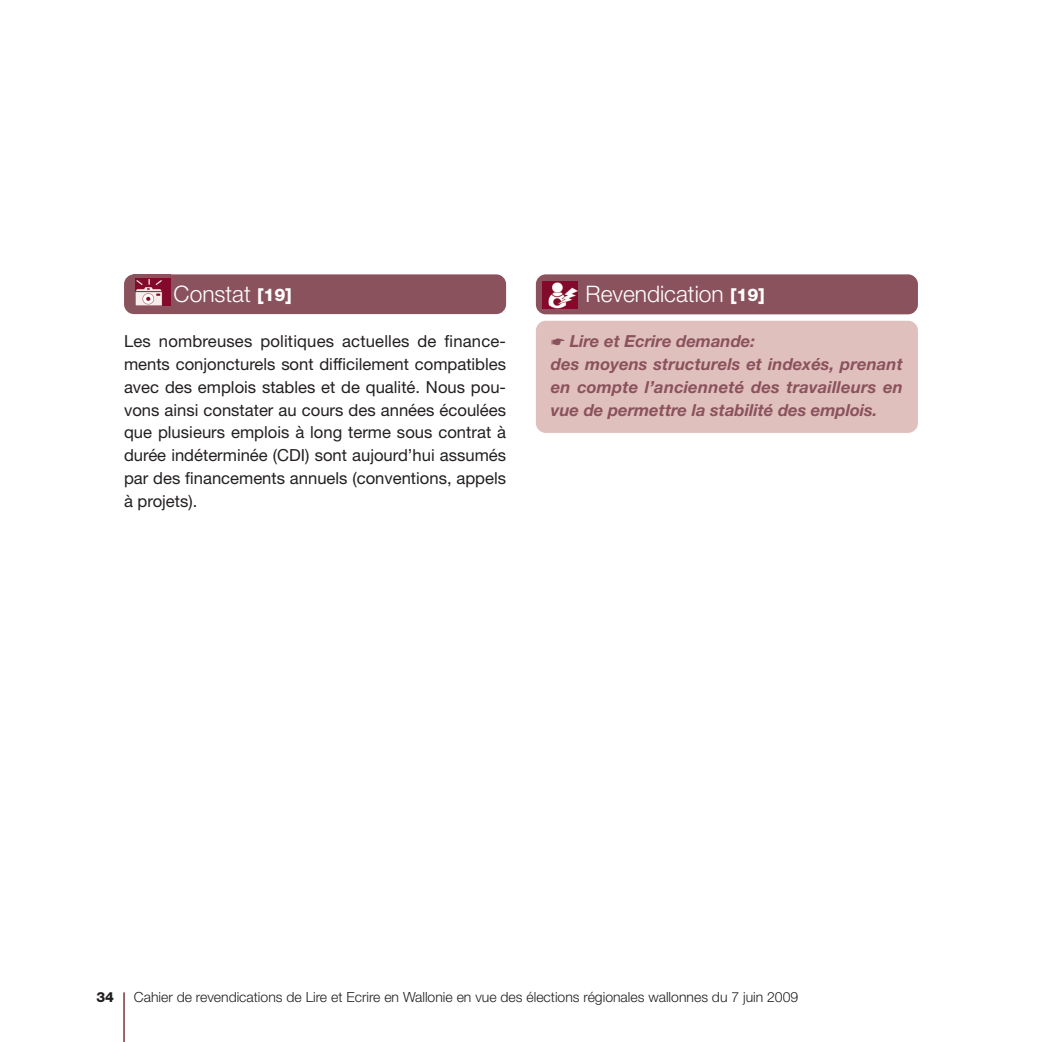
<style>
.page{position:relative;width:1042px;height:1042px;background:#fff}
.page>*{position:absolute;margin:0;border:0;box-sizing:border-box;transform-origin:0 0}
.t1{font:300 22.75px "Helvetica Neue LT Std";color:#fff}
.t2{font:16.62px/22.8px "Helvetica Neue LT Std";color:#231f20;text-align:justify}
.t3{font:italic 700 16.62px/22.8px "Helvetica Neue LT Std";letter-spacing:.005em;color:#8a525c}
.t4{font:300 14px "Helvetica Neue LT Std";color:#231f20}
.t5{font:800 14px "Helvetica Neue LT Std";color:#231f20}
.s1{font-weight:800;font-size:17.5px}
</style>
<div class="page">
<div style="left:536px;top:321px;width:382px;height:112px;background:#e0c0bd;border-radius:10px"></div>
<div style="left:536px;top:274px;width:382px;height:40px;background:#8a525c;border-radius:10px"></div>
<img style="left:543px;top:281px;width:34px;height:28px">
<div style="left:124px;top:274px;width:382px;height:40px;background:#8a525c;border-radius:10px"></div>
<svg style="left:135px;top:278px;width:36px;height:28px"></svg>
<img style="left:136px;top:278px;width:35px;height:27px">
<hr style="left:123px;top:992px;width:2px;height:50px;background:#8a525c">
<h1 class="t1" style="left:174px;top:286px;width:120px">Constat <span class="s1">[19]</span></h1>
<p class="t2" style="left:124px;top:332px;width:383px">Les nombreuses politiques actuelles de finance&shy;ments conjoncturels sont difficilement compatibles avec des emplois stables et de qualité. Nous pou&shy;vons ainsi constater au cours des années écoulées que plusieurs emplois à long terme sous contrat à durée indéterminée (CDI) sont aujourd’hui assumés par des financements annuels (conventions, appels à projets).</p>
<h1 class="t1" style="left:585px;top:286px;width:181px">Revendication <span class="s1">[19]</span></h1>
<p class="t3" style="left:551px;top:332px;width:354px">☛ Lire et Ecrire demande:<br>des moyens structurels et indexés, prenant en compte l’ancienneté des travailleurs en vue de permettre la stabilité des emplois.</p>
<p class="t5" style="left:96px;top:992px;width:19px">34</p>
<p class="t4" style="left:134px;top:992px;width:666px">Cahier de revendications de Lire et Ecrire en Wallonie en vue des élections régionales wallonnes du 7 juin 2009</p>
</div>
